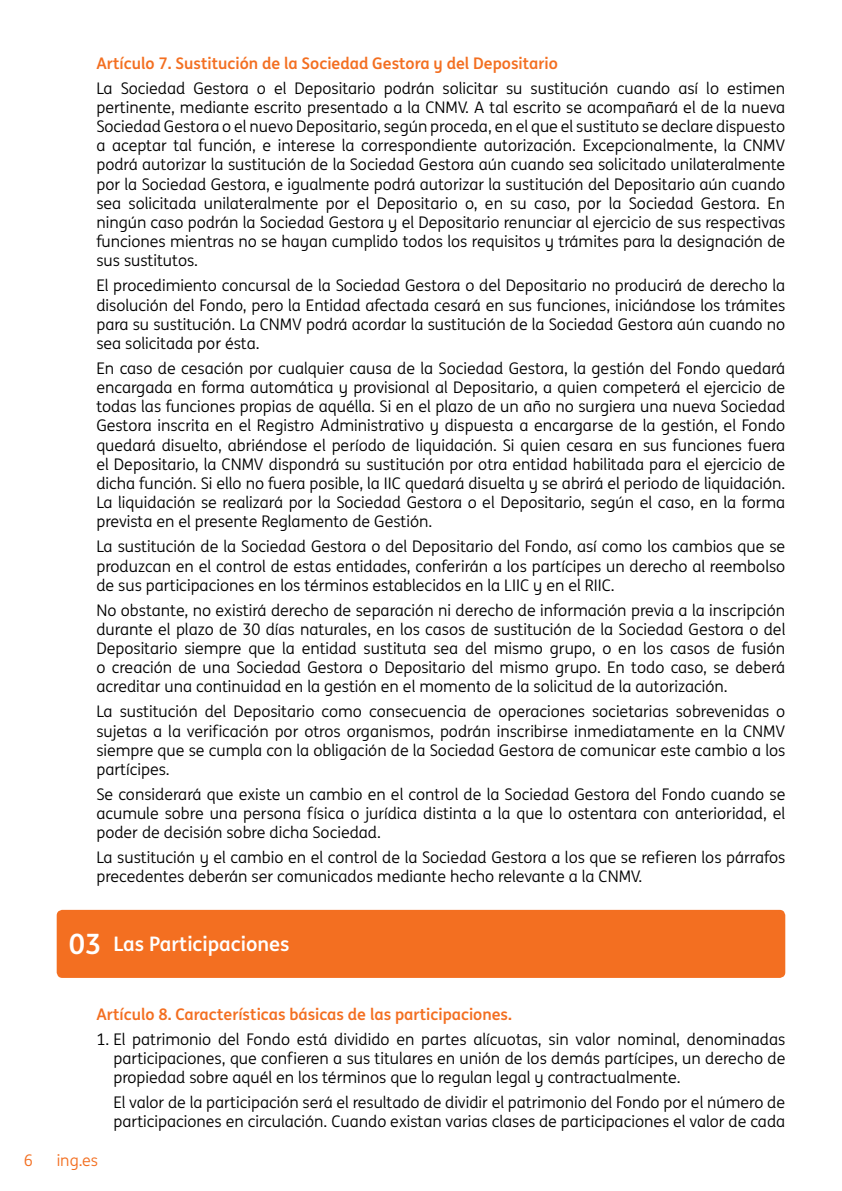
<style>
.page{position:relative;width:842px;height:1191px;background:#fff}
.page>*{position:absolute;margin:0;border:0;box-sizing:border-box;transform-origin:0 0}
.t1{font:700 20px "ING Me";color:#fff}
.t2{font:16px/19.2px "ING Me";color:#000;text-align:justify}
.t3{font:700 16px "ING Me";color:#f36f21}
.t4{font:16px "ING Me";color:#f36f21}
.s1{font-size:28px}
</style>
<div class="page">
<div style="left:57px;top:910px;width:728px;height:68px;background:#f36f21;border-radius:6px"></div>
<p class="t3" style="left:96px;top:50px;width:463px">Artículo 7. Sustitución de la Sociedad Gestora y del Depositario</p>
<p class="t2" style="left:96px;top:78px;width:690px">La Sociedad Gestora o el Depositario podrán solicitar su sustitución cuando así lo estimen pertinente, mediante escrito presentado a la CNMV. A tal escrito se acompañará el de la nueva Sociedad Gestora o el nuevo Depositario, según proceda, en el que el sustituto se declare dispuesto a aceptar tal función, e interese la correspondiente autorización. Excepcionalmente, la CNMV podrá autorizar la sustitución de la Sociedad Gestora aún cuando sea solicitado unilateralmente por la Sociedad Gestora, e igualmente podrá autorizar la sustitución del Depositario aún cuando sea solicitada unilateralmente por el Depositario o, en su caso, por la Sociedad Gestora. En ningún caso podrán la Sociedad Gestora y el Depositario renunciar al ejercicio de sus respectivas funciones mientras no se hayan cumplido todos los requisitos y trámites para la designación de sus sustitutos.</p>
<p class="t2" style="left:96px;top:275px;width:690px">El procedimiento concursal de la Sociedad Gestora o del Depositario no producirá de derecho la disolución del Fondo, pero la Entidad afectada cesará en sus funciones, iniciándose los trámites para su sustitución. La CNMV podrá acordar la sustitución de la Sociedad Gestora aún cuando no sea solicitada por ésta.</p>
<p class="t2" style="left:96px;top:358px;width:690px">En caso de cesación por cualquier causa de la Sociedad Gestora, la gestión del Fondo quedará encargada en forma automática y provisional al Depositario, a quien competerá el ejercicio de todas las funciones propias de aquélla. Si en el plazo de un año no surgiera una nueva Sociedad Gestora inscrita en el Registro Administrativo y dispuesta a encargarse de la gestión, el Fondo quedará disuelto, abriéndose el período de liquidación. Si quien cesara en sus funciones fuera el Depositario, la CNMV dispondrá su sustitución por otra entidad habilitada para el ejercicio de dicha función. Si ello no fuera posible, la IIC quedará disuelta y se abrirá el periodo de liquidación.<br>La liquidación se realizará por la Sociedad Gestora o el Depositario, según el caso, en la forma prevista en el presente Reglamento de Gestión.</p>
<p class="t2" style="left:96px;top:536px;width:690px">La sustitución de la Sociedad Gestora o del Depositario del Fondo, así como los cambios que se produzcan en el control de estas entidades, conferirán a los partícipes un derecho al reembolso de sus participaciones en los términos establecidos en la LIIC y en el RIIC.</p>
<p class="t2" style="left:96px;top:599px;width:690px">No obstante, no existirá derecho de separación ni derecho de información previa a la inscripción durante el plazo de 30 días naturales, en los casos de sustitución de la Sociedad Gestora o del Depositario siempre que la entidad sustituta sea del mismo grupo, o en los casos de fusión o creación de una Sociedad Gestora o Depositario del mismo grupo. En todo caso, se deberá acreditar una continuidad en la gestión en el momento de la solicitud de la autorización.</p>
<p class="t2" style="left:96px;top:701px;width:690px">La sustitución del Depositario como consecuencia de operaciones societarias sobrevenidas o sujetas a la verificación por otros organismos, podrán inscribirse inmediatamente en la CNMV siempre que se cumpla con la obligación de la Sociedad Gestora de comunicar este cambio a los partícipes.</p>
<p class="t2" style="left:96px;top:784px;width:690px">Se considerará que existe un cambio en el control de la Sociedad Gestora del Fondo cuando se acumule sobre una persona física o jurídica distinta a la que lo ostentara con anterioridad, el poder de decisión sobre dicha Sociedad.</p>
<p class="t2" style="left:96px;top:847px;width:690px">La sustitución y el cambio en el control de la Sociedad Gestora a los que se refieren los párrafos precedentes deberán ser comunicados mediante hecho relevante a la CNMV.</p>
<p class="t1" style="left:69px;top:928px;width:222px"><span class="s1">03</span> Las Participaciones</p>
<p class="t3" style="left:96px;top:1001px;width:417px">Artículo 8. Características básicas de las participaciones.</p>
<p class="t2" style="left:113px;top:1028px;width:673px;text-indent:-17px">1. El patrimonio del Fondo está dividido en partes alícuotas, sin valor nominal, denominadas participaciones, que confieren a sus titulares en unión de los demás partícipes, un derecho de propiedad sobre aquél en los términos que lo regulan legal y contractualmente.</p>
<p class="t2" style="left:113px;top:1092px;width:673px">El valor de la participación será el resultado de dividir el patrimonio del Fondo por el número de participaciones en circulación. Cuando existan varias clases de participaciones el valor de cada</p>
<p class="t4" style="left:24px;top:1148px;width:11px">6</p>
<p class="t4" style="left:57px;top:1148px;width:43px">ing.es</p>
</div>
